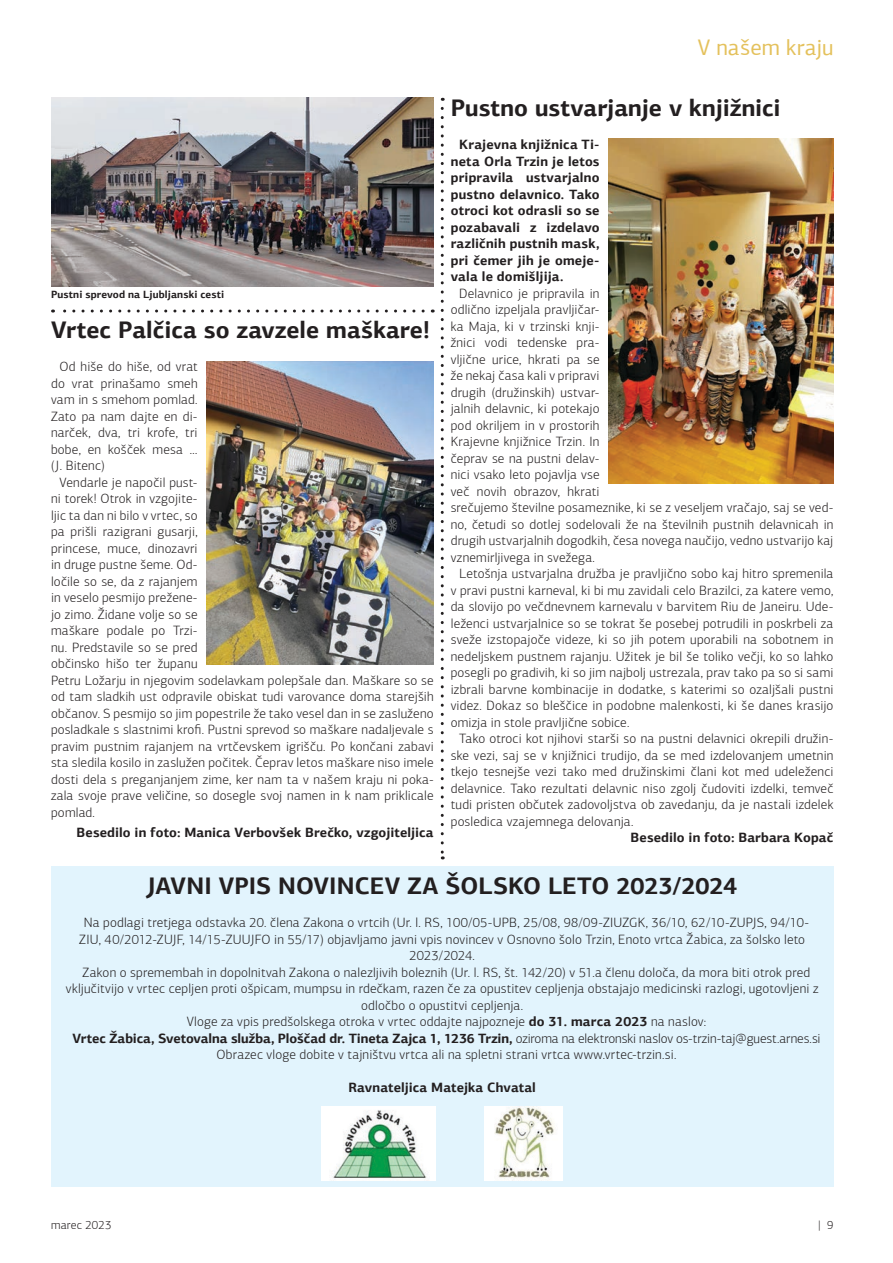
<style>
.page{position:relative;width:893px;height:1263px;background:#fff}
.page>*{position:absolute;margin:0;border:0;box-sizing:border-box;transform-origin:0 0}
.Naslov__Mali{font:700 24px "PF Agora Sans Pro";color:#231f20}
.t1{font:22.5px "PF Agora Sans Pro";letter-spacing:.005em;color:#e4c15c}
.Tekst{font:300 13.5px/16.5px "PF Agora Sans Pro";letter-spacing:.01em;color:#231f20;text-align:justify}
.Tekst-2{font:700 13.5px/16.5px "PF Agora Sans Pro";color:#231f20;text-align:justify}
.avtor{font:700 13.5px "PF Agora Sans Pro";letter-spacing:.005em;color:#231f20}
.t2{font:300 12px "PF Agora Sans Pro";letter-spacing:.015em;color:#231f20}
.PODPIS_POD_SLIKO{font:700 10.5px "PF Agora Sans Pro";letter-spacing:.015em;color:#231f20}
.s1{font-weight:700}
.s2{font-weight:300}
</style>
<div class="page">
<img style="left:51px;top:98px;width:383px;height:188px">
<div style="left:51px;top:866px;width:782px;height:320px;background:#e2f4fd"></div>
<img style="left:322px;top:1107px;width:113px;height:73px">
<img style="left:484px;top:1107px;width:79px;height:73px">
<img style="left:206px;top:361px;width:228px;height:303px">
<svg style="left:53px;top:309px;width:370px;height:3px"></svg>
<svg style="left:441px;top:108px;width:3px;height:751px"></svg>
<img style="left:608px;top:139px;width:225px;height:344px">
<p class="PODPIS_POD_SLIKO" style="left:51px;top:287px;width:175px">Pustni sprevod na Ljubljanski cesti</p>
<p class="Naslov__Mali" style="left:51px;top:314px;width:380px">Vrtec Palčica so zavzele maškare!</p>
<p class="Tekst" style="left:51px;top:358px;width:148px;text-indent:9px">Od hiše do hiše, od vrat do vrat prinašamo smeh vam in s smehom pomlad.<br>Zato pa nam dajte en di&shy;narček, dva, tri krofe, tri bobe, en košček mesa … (J. Bitenc)</p>
<p class="Tekst" style="left:51px;top:474px;width:384px;text-align:left;text-indent:9px">Vendarle je napočil pust-<br>ni torek! Otrok in vzgojite-<br>ljic ta dan ni bilo v vrtec, so<br>pa prišli razigrani gusarji,<br>princese, muce, dinozavri<br>in druge pustne šeme. Od-<br>ločile so se, da z rajanjem<br>in veselo pesmijo prežene-<br>jo zimo. Židane volje so se<br>maškare podale po Trzi-<br>nu. Predstavile so se pred<br>občinsko hišo ter županu<br>Petru Ložarju in njegovim sodelavkam polepšale dan. Maškare so se od tam sladkih ust odpravile obiskat tudi varovance doma starejših občanov. S pesmijo so jim popestrile že tako vesel dan in se zasluženo posladkale s slastnimi krofi. Pustni sprevod so maškare nadaljevale s pravim pustnim rajanjem na vrtčevskem igrišču. Po končani zabavi sta sledila kosilo in zaslužen počitek. Čeprav letos maškare niso imele dosti dela s preganjanjem zime, ker nam ta v našem kraju ni poka&shy;zala svoje prave veličine, so dosegle svoj namen in k nam priklicale pomlad.</p>
<p class="avtor" style="left:77px;top:824px;width:359px">Besedilo in foto: Manica Verbovšek Brečko, vzgojiteljica</p>
<p class="t1" style="left:698px;top:34px;width:137px">V našem kraju</p>
<p class="Naslov__Mali" style="left:451px;top:92px;width:331px">Pustno ustvarjanje v knjižnici</p>
<p class="Tekst-2" style="left:451px;top:136px;width:150px;text-indent:9px">Krajevna knjižnica Ti&shy;neta Orla Trzin je letos pripravila ustvarjalno pustno delavnico. Tako otroci kot odrasli so se pozabavali z izdelavo različnih pustnih mask, pri čemer jih je omeje&shy;vala le domišljija.</p>
<p class="Tekst" style="left:451px;top:285px;width:384px;text-align:left;text-indent:9px">Delavnico je pripravila in<br>odlično izpeljala pravljičar-<br>ka Maja, ki v trzinski knji-<br>žnici vodi tedenske pra-<br>vljične urice, hkrati pa se<br>že nekaj časa kali v pripravi<br>drugih (družinskih) ustvar-<br>jalnih delavnic, ki potekajo<br>pod okriljem in v prostorih<br>Krajevne knjižnice Trzin. In<br>čeprav se na pustni delav-<br>nici vsako leto pojavlja vse<br>več novih obrazov, hkrati<br>srečujemo številne posameznike, ki se z veseljem vračajo, saj se ved&shy;no, četudi so dotlej sodelovali že na številnih pustnih delavnicah in drugih ustvarjalnih dogodkih, česa novega naučijo, vedno ustvarijo kaj vznemirljivega in svežega.</p>
<p class="Tekst" style="left:451px;top:565px;width:384px;text-indent:9px">Letošnja ustvarjalna družba je pravljično sobo kaj hitro spremenila v pravi pustni karneval, ki bi mu zavidali celo Brazilci, za katere vemo, da slovijo po večdnevnem karnevalu v barvitem Riu de Janeiru. Ude&shy;leženci ustvarjalnice so se tokrat še posebej potrudili in poskrbeli za sveže izstopajoče videze, ki so jih potem uporabili na sobotnem in nedeljskem pustnem rajanju. Užitek je bil še toliko večji, ko so lahko posegli po gradivih, ki so jim najbolj ustrezala, prav tako pa so si sami izbrali barvne kombinacije in dodatke, s katerimi so ozaljšali pustni videz. Dokaz so bleščice in podobne malenkosti, ki še danes krasijo omizja in stole pravljične sobice.</p>
<p class="Tekst" style="left:451px;top:730px;width:384px;text-indent:8px">Tako otroci kot njihovi starši so na pustni delavnici okrepili družin&shy;ske vezi, saj se v knjižnici trudijo, da se med izdelovanjem umetnin tkejo tesnejše vezi tako med družinskimi člani kot med udeleženci delavnice. Tako rezultati delavnic niso zgolj čudoviti izdelki, temveč tudi pristen občutek zadovoljstva ob zavedanju, da je nastali izdelek posledica vzajemnega delovanja.</p>
<p class="avtor" style="left:631px;top:829px;width:204px">Besedilo in foto: Barbara Kopač</p>
<p class="Naslov__Mali" style="left:147px;top:870px;width:592px">JAVNI VPIS NOVINCEV ZA ŠOLSKO LETO 2023/2024</p>
<p class="Tekst" style="left:79px;top:914px;width:731px;text-align:center">Na podlagi tretjega odstavka 20. člena Zakona o vrtcih (Ur. l. RS, 100/05-UPB, 25/08, 98/09-ZIUZGK, 36/10, 62/10-ZUPJS, 94/10-<br>ZIU, 40/2012-ZUJF, 14/15-ZUUJFO in 55/17) objavljamo javni vpis novincev v Osnovno šolo Trzin, Enoto vrtca Žabica, za šolsko leto<br>2023/2024.</p>
<p class="Tekst" style="left:83px;top:964px;width:729px">Zakon o spremembah in dopolnitvah Zakona o nalezljivih boleznih (Ur. l. RS, št. 142/20) v 51.a členu določa, da mora biti otrok pred</p>
<p class="Tekst" style="left:66px;top:980px;width:754px">vključitvijo v vrtec cepljen proti ošpicam, mumpsu in rdečkam, razen če za opustitev cepljenja obstajajo medicinski razlogi, ugotovljeni z</p>
<p class="Tekst" style="left:361px;top:997px;width:163px">odločbo o opustitvi cepljenja.</p>
<p class="Tekst" style="left:187px;top:1013px;width:521px">Vloge za vpis predšolskega otroka v vrtec oddajte najpozneje <span class="s1">do 31. marca 2023</span> na naslov:</p>
<p class="Tekst-2" style="left:72px;top:1029px;width:750px">Vrtec Žabica, Svetovalna služba, Ploščad dr. Tineta Zajca 1, 1236 Trzin, <span class="s2">oziroma na elektronski naslov os-trzin-taj@guest.arnes.si</span></p>
<p class="Tekst" style="left:217px;top:1046px;width:461px">Obrazec vloge dobite v tajništvu vrtca ali na spletni strani vrtca www.vrtec-trzin.si.</p>
<p class="avtor" style="left:348px;top:1079px;width:189px">Ravnateljica Matejka Chvatal</p>
<p class="t2" style="left:51px;top:1218px;width:62px">marec 2023</p>
<p class="t2" style="left:818px;top:1218px;width:17px">| 9</p>
</div>
